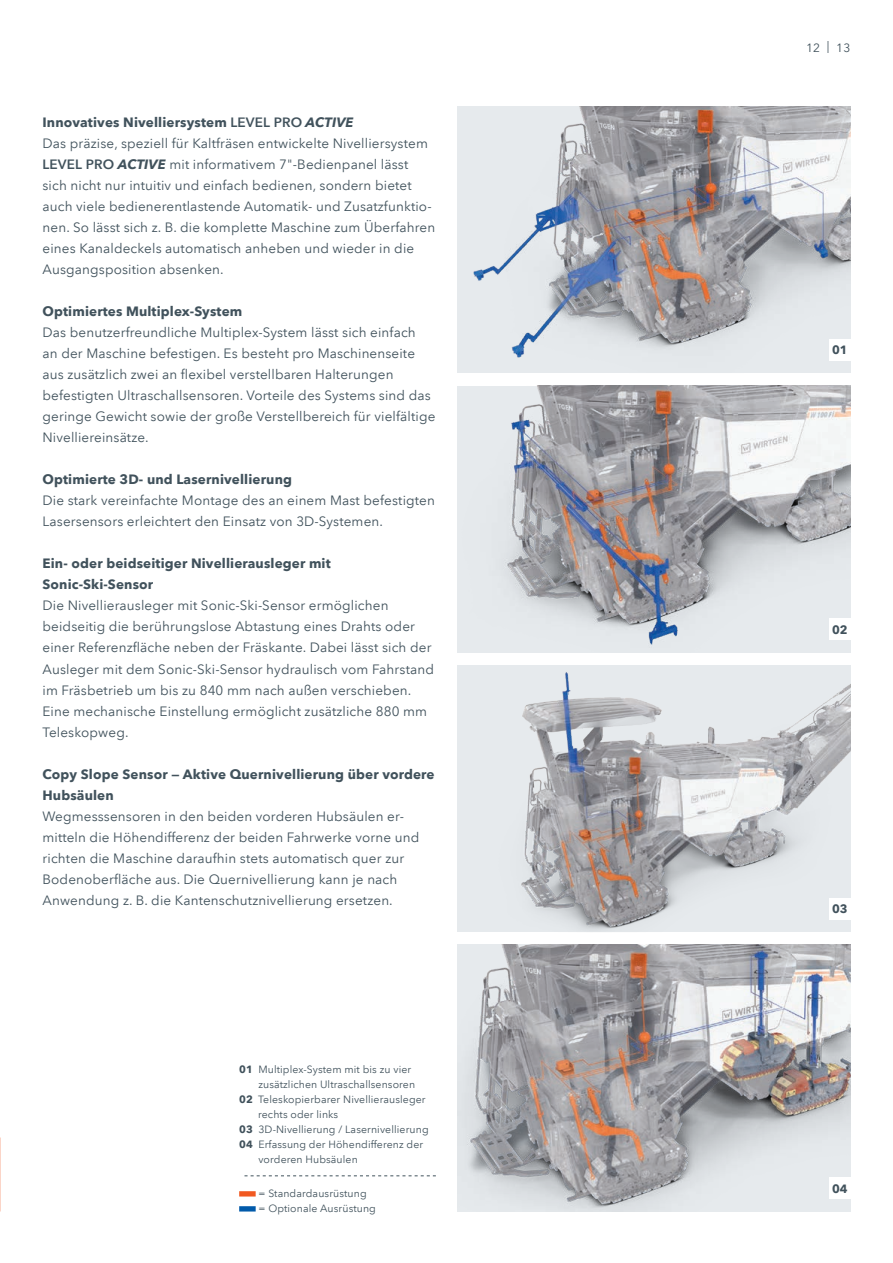
<style>
.page{position:relative;width:893px;height:1263px;background:#fff}
.page>*{position:absolute;margin:0;border:0;box-sizing:border-box;transform-origin:0 0}
.t1{font:13.5px/21px "Avenir Next LT Pro";letter-spacing:.01em;color:#41525c}
.t2{font:700 13.5px/21px "Avenir Next LT Pro";letter-spacing:.01em;color:#41525c}
.t3{font:700 12px "Avenir Next LT Pro";color:#41525c}
.t4{font:12px "Avenir Next LT Pro";color:#41525c}
.t5{font:10.5px/15px "Avenir Next LT Pro";letter-spacing:.01em;color:#41525c}
.s1{font-weight:700}
.s2{font-weight:600}
.s3{font-weight:700;font-style:italic}
</style>
<div class="page">
<img style="left:457px;top:944px;width:393px;height:268px">
<img style="left:457px;top:665px;width:393px;height:267px">
<img style="left:457px;top:386px;width:393px;height:266px">
<img style="left:457px;top:106px;width:393px;height:267px">
<div style="left:829px;top:1177px;width:21px;height:22px;background:#fff"></div>
<div style="left:829px;top:339px;width:21px;height:21px;background:#fff"></div>
<div style="left:829px;top:618px;width:21px;height:22px;background:#fff"></div>
<div style="left:829px;top:898px;width:21px;height:21px;background:#fff"></div>
<div style="left:239px;top:1191px;width:17px;height:5px;background:#f15921"></div>
<div style="left:239px;top:1206px;width:17px;height:5px;background:#015aaa"></div>
<svg style="left:244px;top:1175px;width:192px;height:1px"></svg>
<p class="t1" style="left:43px;top:112px;width:394px"><span class="s1">Innovatives Nivelliersystem</span> <span class="s2">LEVEL PRO</span> <span class="s3">ACTIVE<br></span>Das präzise, speziell für Kaltfräsen entwickelte Nivelliersystem <span class="s2">LEVEL PRO</span> <span class="s3">ACTIVE</span> mit informativem 7"-Bedienpanel lässt sich nicht nur intuitiv und einfach bedienen, sondern bietet auch viele bedienerentlastende Automatik- und Zusatzfunktio&shy;nen. So lässt sich z. B. die komplette Maschine zum Überfahren eines Kanaldeckels automatisch anheben und wieder in die Ausgangsposition absenken.</p>
<p class="t2" style="left:43px;top:301px;width:201px">Optimiertes Multiplex-System</p>
<p class="t1" style="left:43px;top:322px;width:394px">Das benutzerfreundliche Multiplex-System lässt sich einfach<br>an der Maschine befestigen. Es besteht pro Maschinenseite aus zusätzlich zwei an flexibel verstellbaren Halterungen befestigten Ultraschallsensoren. Vorteile des Systems sind das geringe Gewicht sowie der große Verstellbereich für vielfältige Nivelliereinsätze.</p>
<p class="t2" style="left:43px;top:469px;width:251px">Optimierte 3D- und Lasernivellierung</p>
<p class="t1" style="left:43px;top:490px;width:394px">Die stark vereinfachte Montage des an einem Mast befestigten<br>Lasersensors erleichtert den Einsatz von 3D-Systemen.</p>
<p class="t2" style="left:43px;top:553px;width:290px">Ein- oder beidseitiger Nivellierausleger mit<br>Sonic-Ski-Sensor</p>
<p class="t1" style="left:43px;top:595px;width:393px">Die Nivellierausleger mit Sonic-Ski-Sensor ermöglichen beidseitig die berührungslose Abtastung eines Drahts oder einer Referenzfläche neben der Fräskante. Dabei lässt sich der Ausleger mit dem Sonic-Ski-Sensor hydraulisch vom Fahrstand im Fräsbetrieb um bis zu 840 mm nach außen verschieben.<br>Eine mechanische Einstellung ermöglicht zusätzliche 880 mm Teleskopweg.</p>
<p class="t2" style="left:43px;top:763px;width:393px">Copy Slope Sensor — Aktive Quernivellierung über vordere<br>Hubsäulen</p>
<p class="t1" style="left:43px;top:805px;width:378px">Wegmesssensoren in den beiden vorderen Hubsäulen er&shy;mitteln die Höhendifferenz der beiden Fahrwerke vorne und richten die Maschine daraufhin stets automatisch quer zur Bodenoberfläche aus. Die Quernivellierung kann je nach Anwendung z. B. die Kantenschutznivellierung ersetzen.</p>
<p class="t5" style="left:239px;top:1061px;width:174px"><span class="s1">01</span> Multiplex-System mit bis zu vier</p>
<p class="t5" style="left:258px;top:1076px;width:158px">zusätzlichen Ultraschallsensoren</p>
<p class="t5" style="left:239px;top:1091px;width:188px"><span class="s1">02</span> Teleskopierbarer Nivellierausleger</p>
<p class="t5" style="left:258px;top:1106px;width:82px">rechts oder links</p>
<p class="t5" style="left:239px;top:1121px;width:191px"><span class="s1">03</span> 3D-Nivellierung / Lasernivellierung</p>
<p class="t5" style="left:239px;top:1136px;width:186px"><span class="s1">04</span> Erfassung der Höhendifferenz der</p>
<p class="t5" style="left:258px;top:1151px;width:101px">vorderen Hubsäulen</p>
<p class="t5" style="left:258px;top:1186px;width:119px">= Standardausrüstung = Optionale Ausrüstung</p>
<p class="t4" style="left:806px;top:40px;width:46px">12 | 13</p>
<p class="t3" style="left:832px;top:343px;width:17px">01</p>
<p class="t3" style="left:832px;top:622px;width:17px">02</p>
<p class="t3" style="left:832px;top:901px;width:17px">03</p>
<p class="t3" style="left:832px;top:1181px;width:17px">04</p>
</div>
